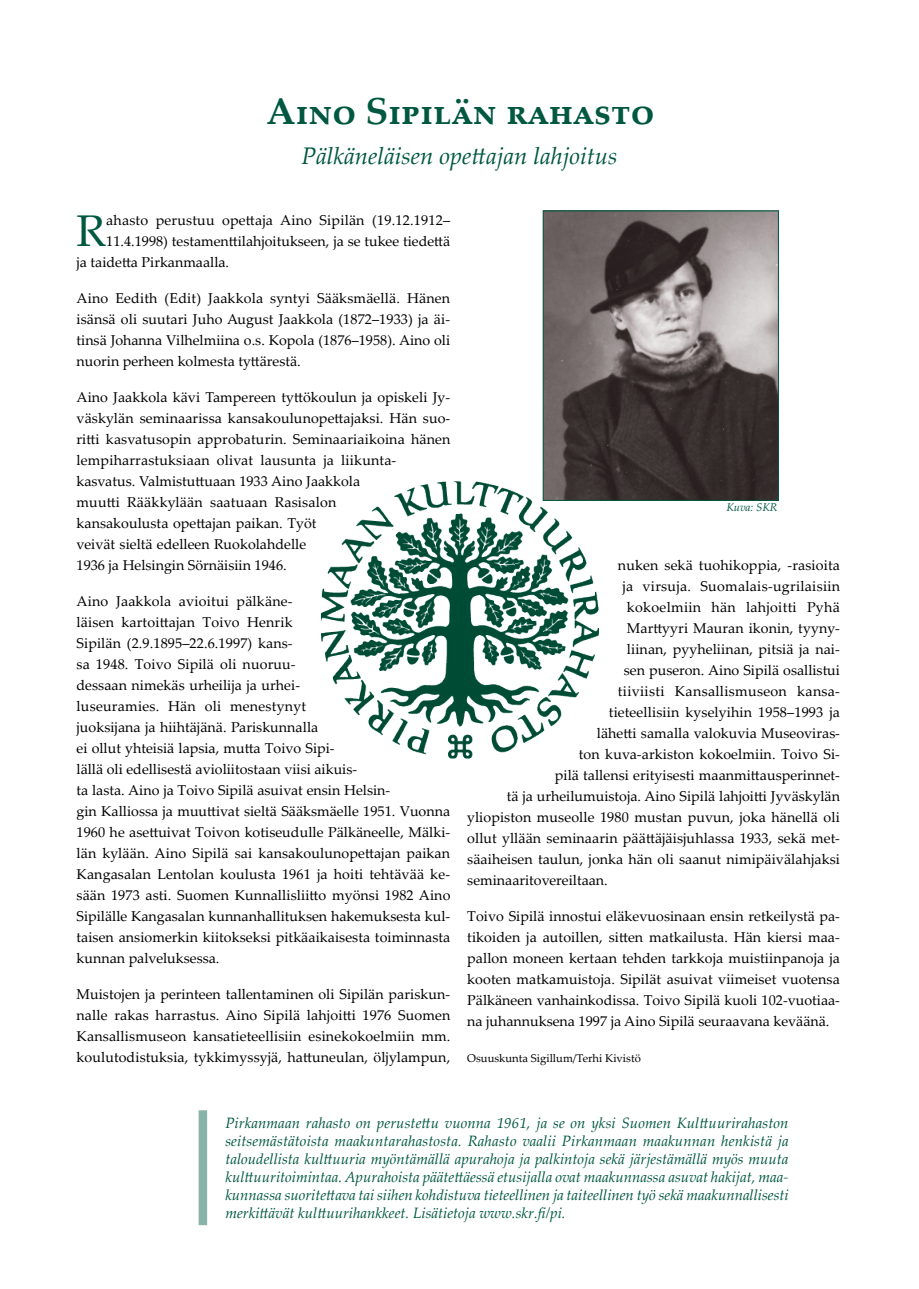
<style>
.page{position:relative;width:919px;height:1289px;background:#fff}
.page>*{position:absolute;margin:0;border:0;box-sizing:border-box;transform-origin:0 0}
.Leipäteksti{font:44.4px "Palatino Linotype";color:#005840}
.Pääotsikko{font:700 37.5px "Palatino Linotype";color:#005840}
.Alaotsikko{font:italic 24px "Palatino Linotype";color:#005840}
.Alateksti{font:italic 15px/18px "Palatino Linotype";color:#005840;text-align:justify}
.Leipäteksti-2{font:14.25px/21px "Palatino Linotype";letter-spacing:.005em;color:#000;text-align:justify}
.Leipäteksti-3{font:11.25px "Palatino Linotype";color:#000}
.Kuvateksti{font:italic 11.25px "Palatino Linotype";color:#005840}
</style>
<div class="page">
<img style="left:321px;top:481px;width:278px;height:277px">
<img style="left:544px;top:212px;width:232px;height:287px">
<div style="left:542px;top:210px;width:236px;height:291px;border:1px solid #005840"></div>
<div style="left:199px;top:1110px;width:8px;height:115px;background:#87b3a8"></div>
<p class="Pääotsikko" style="left:266px;top:85px;width:389px">Aino Sipilän rahasto</p>
<p class="Alaotsikko" style="left:301px;top:139px;width:317px">Pälkäneläisen opettajan lahjoitus</p>
<p class="Leipäteksti" style="left:77px;top:199px;width:31px">R</p>
<p class="Leipäteksti-2" style="left:106px;top:209px;width:345px">ahasto perustuu opettaja Aino Sipilän (19.12.1912–</p>
<p class="Leipäteksti-2" style="left:106px;top:230px;width:345px">11.4.1998) testamenttilahjoitukseen, ja se tukee tiedettä</p>
<p class="Leipäteksti-2" style="left:77px;top:251px;width:154px">ja taidetta Pirkanmaalla.</p>
<p class="Leipäteksti-2" style="left:77px;top:287px;width:375px">Aino Eedith (Edit) Jaakkola syntyi Sääksmäellä. Hänen isänsä oli suutari Juho August Jaakkola (1872–1933) ja äi&shy;tinsä Johanna Vilhelmiina o.s. Kopola (1876–1958). Aino oli nuorin perheen kolmesta tyttärestä.</p>
<p class="Leipäteksti-2" style="left:77px;top:386px;width:375px;text-align:left">Aino Jaakkola kävi Tampereen tyttökoulun ja opiskeli Jy&shy;väskylän seminaarissa kansakoulunopettajaksi. Hän suo&shy;ritti kasvatusopin approbaturin. Seminaariaikoina hänen lempiharrastuksiaan olivat lausunta ja liikunta&shy;kasvatus. Valmistuttuaan 1933 Aino Jaakkola<br>muutti Rääkkylään saatuaan Rasisalon<br>kansakoulusta opettajan paikan. Työt<br>veivät sieltä edelleen Ruokolahdelle<br>1936 ja Helsingin Sörnäisiin 1946.</p>
<p class="Leipäteksti-2" style="left:77px;top:590px;width:375px;text-align:left">Aino Jaakkola avioitui pälkäne-<br>läisen kartoittajan Toivo Henrik<br>Sipilän (2.9.1895–22.6.1997) kans-<br>sa 1948. Toivo Sipilä oli nuoruu-<br>dessaan nimekäs urheilija ja urhei-<br>luseuramies. Hän oli menestynyt<br>juoksijana ja hiihtäjänä. Pariskunnalla<br>ei ollut yhteisiä lapsia, mutta Toivo Sipi-<br>lällä oli edellisestä avioliitostaan viisi aikuis-<br>ta lasta. Aino ja Toivo Sipilä asuivat ensin Helsin-<br>gin Kalliossa ja muuttivat sieltä Sääksmäelle 1951. Vuonna 1960 he asettuivat Toivon kotiseudulle Pälkäneelle, Mälki&shy;län kylään. Aino Sipilä sai kansakoulunopettajan paikan Kangasalan Lentolan koulusta 1961 ja hoiti tehtävää ke&shy;sään 1973 asti. Suomen Kunnallisliitto myönsi 1982 Aino Sipilälle Kangasalan kunnanhallituksen hakemuksesta kul&shy;taisen ansiomerkin kiitokseksi pitkäaikaisesta toiminnasta kunnan palveluksessa.</p>
<p class="Leipäteksti-2" style="left:77px;top:983px;width:375px">Muistojen ja perinteen tallentaminen oli Sipilän pariskun&shy;nalle rakas harrastus. Aino Sipilä lahjoitti 1976 Suomen Kansallismuseon kansatieteellisiin esinekokoelmiin mm. koulutodistuksia, tykkimyssyjä, hattuneulan, öljylampun,</p>
<p class="Kuvateksti" style="left:726px;top:499px;width:52px">Kuva: SKR</p>
<p class="Leipäteksti-2" style="left:618px;top:554px;width:223px">nuken sekä tuohikoppia, -rasioita</p>
<p class="Leipäteksti-2" style="left:622px;top:575px;width:219px">ja virsuja. Suomalais-ugrilaisiin</p>
<p class="Leipäteksti-2" style="left:627px;top:596px;width:214px">kokoelmiin hän lahjoitti Pyhä</p>
<p class="Leipäteksti-2" style="left:627px;top:617px;width:214px">Marttyyri Mauran ikonin, tyyny-</p>
<p class="Leipäteksti-2" style="left:627px;top:638px;width:214px">liinan, pyyheliinan, pitsiä ja nai-</p>
<p class="Leipäteksti-2" style="left:624px;top:659px;width:217px">sen puseron. Aino Sipilä osallistui</p>
<p class="Leipäteksti-2" style="left:618px;top:680px;width:223px">tiiviisti Kansallismuseon kansa-</p>
<p class="Leipäteksti-2" style="left:609px;top:701px;width:232px">tieteellisiin kyselyihin 1958–1993 ja</p>
<p class="Leipäteksti-2" style="left:597px;top:722px;width:244px">lähetti samalla valokuvia Museoviras-</p>
<p class="Leipäteksti-2" style="left:579px;top:743px;width:262px">ton kuva-arkiston kokoelmiin. Toivo Si-</p>
<p class="Leipäteksti-2" style="left:555px;top:764px;width:286px">pilä tallensi erityisesti maanmittausperinnet-</p>
<p class="Leipäteksti-2" style="left:507px;top:785px;width:335px">tä ja urheilumuistoja. Aino Sipilä lahjoitti Jyväskylän</p>
<p class="Leipäteksti-2" style="left:467px;top:806px;width:374px">yliopiston museolle 1980 mustan puvun, joka hänellä oli</p>
<p class="Leipäteksti-2" style="left:467px;top:827px;width:374px">ollut yllään seminaarin päättäjäisjuhlassa 1933, sekä met-</p>
<p class="Leipäteksti-2" style="left:467px;top:848px;width:374px">säaiheisen taulun, jonka hän oli saanut nimipäivälahjaksi</p>
<p class="Leipäteksti-2" style="left:467px;top:869px;width:142px">seminaaritovereiltaan.</p>
<p class="Leipäteksti-2" style="left:467px;top:905px;width:374px">Toivo Sipilä innostui eläkevuosinaan ensin retkeilystä pa&shy;tikoiden ja autoillen, sitten matkailusta. Hän kiersi maa&shy;pallon moneen kertaan tehden tarkkoja muistiinpanoja ja kooten matkamuistoja. Sipilät asuivat viimeiset vuotensa Pälkäneen vanhainkodissa. Toivo Sipilä kuoli 102-vuotiaa&shy;na juhannuksena 1997 ja Aino Sipilä seuraavana keväänä.</p>
<p class="Leipäteksti-3" style="left:467px;top:1050px;width:175px">Osuuskunta Sigillum/Terhi Kivistö</p>
<p class="Alateksti" style="left:225px;top:1112px;width:565px">Pirkanmaan rahasto on perustettu vuonna 1961, ja se on yksi Suomen Kulttuurirahaston seitsemästätoista maakuntarahastosta. Rahasto vaalii Pirkanmaan maakunnan henkistä ja taloudellista kulttuuria myöntämällä apurahoja ja palkintoja sekä järjestämällä myös muuta kulttuuritoimintaa. Apurahoista päätettäessä etusijalla ovat maakunnassa asuvat hakijat, maa&shy;kunnassa suoritettava tai siihen kohdistuva tieteellinen ja taiteellinen työ sekä maakunnallisesti merkittävät kulttuurihankkeet. Lisätietoja www.skr.fi/pi.</p>
</div>
